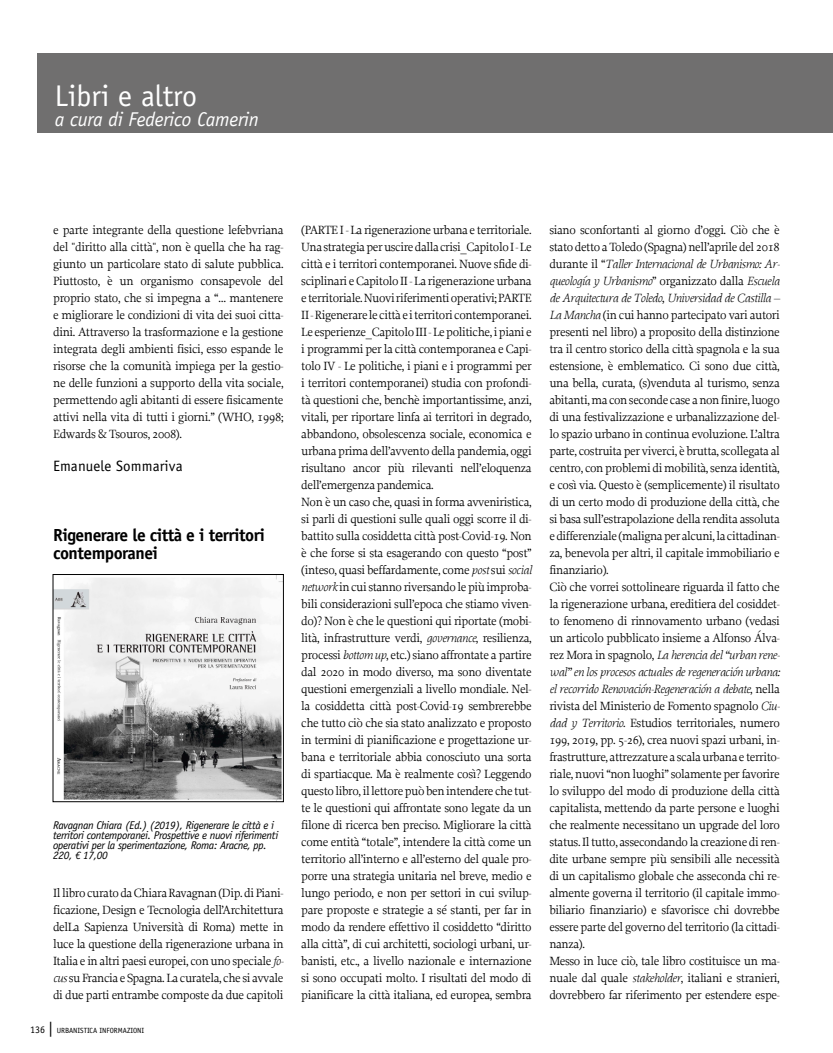
<style>
.page{position:relative;width:833px;height:1053px;background:#fff}
.page>*{position:absolute;margin:0;border:0;box-sizing:border-box;transform-origin:0 0}
.t1{font:30px "Officina Sans Std";color:#fff}
.t2{font:italic 20px "Officina Sans Std";letter-spacing:-.01em;color:#fff}
.t3{font:700 17.5px/17.5px "Officina Sans Std";letter-spacing:-.03em;color:#000}
.t4{font:15px "Officina Sans Std";letter-spacing:.01em;color:#000}
.t5{font:12.5px/17px "Proforma";letter-spacing:-.03em;color:#000}
.t6{font:italic 11.25px/10px "Officina Sans Std";letter-spacing:-.03em;color:#000}
.t7{font:7.5px "Officina Sans Std";color:#000}
.s1{font-weight:300;font-style:italic}
.s2{font-size:10px}
.s3{font-size:15px}
</style>
<div class="page">
<div style="left:37px;top:53px;width:796px;height:80px;background:#706f6f"></div>
<img style="left:55px;top:576px;width:226px;height:223px">
<h1 class="t1" style="left:55px;top:78px;width:144px">Libri e altro</h1>
<h2 class="t2" style="left:55px;top:108px;width:205px">a cura di Federico Camerin</h2>
<p class="t5" style="left:53px;top:221px;width:232px;text-align:justify">e parte integrante della questione lefebvriana del "diritto alla città", non è quella che ha rag&shy;giunto un particolare stato di salute pubblica.<br>Piuttosto, è un organismo consapevole del proprio stato, che si impegna a “… mantenere e migliorare le condizioni di vita dei suoi citta&shy;dini. Attraverso la trasformazione e la gestione integrata degli ambienti fisici, esso espande le risorse che la comunità impiega per la gestio&shy;ne delle funzioni a supporto della vita sociale, permettendo agli abitanti di essere fisicamente attivi nella vita di tutti i giorni.” (WHO, 1998; Edwards &amp; Tsouros, 2008).</p>
<p class="t4" style="left:53px;top:457px;width:131px">Emanuele Sommariva</p>
<h3 class="t3" style="left:53px;top:526px;width:213px">Rigenerare le città e i territori contemporanei</h3>
<p class="t6" style="left:53px;top:820px;width:226px">Ravagnan Chiara (Ed.) (2019), Rigenerare le città e i territori contemporanei. Prospettive e nuovi riferimenti operativi per la sperimentazione, Roma: Aracne, pp.<br>220, € 17,00</p>
<p class="t5" style="left:53px;top:884px;width:232px;text-align:justify">Il libro curato da Chiara Ravagnan (Dip. di Piani&shy;ficazione, Design e Tecnologia dell’Architettura delLa Sapienza Università di Roma) mette in luce la questione della rigenerazione urbana in Italia e in altri paesi europei, con uno speciale <span class="s1">fo&shy;cus</span> su Francia e Spagna. La curatela, che si avvale di due parti entrambe composte da due capitoli</p>
<p class="t7" style="left:30px;top:1026px;width:115px"><span class="s2">136</span> <span class="s3">|</span> URBANISTICA INFORMAZIONI</p>
<p class="t5" style="left:301px;top:221px;width:232px">(PARTE I - La rigenerazione urbana e territoriale.<br>Una strategia per uscire dalla crisi_Capitolo I - Le città e i territori contemporanei. Nuove sfide di&shy;sciplinari e Capitolo II - La rigenerazione urbana e territoriale. Nuovi riferimenti operativi; PARTE II - Rigenerare le città e i territori contemporanei.<br>Le esperienze_Capitolo III - Le politiche, i piani e i programmi per la città contemporanea e Capi&shy;tolo IV - Le politiche, i piani e i programmi per i territori contemporanei) studia con profondi&shy;tà questioni che, benchè importantissime, anzi, vitali, per riportare linfa ai territori in degrado, abbandono, obsolescenza sociale, economica e urbana prima dell’avvento della pandemia, oggi risultano ancor più rilevanti nell’eloquenza dell’emergenza pandemica.<br>Non è un caso che, quasi in forma avveniristica, si parli di questioni sulle quali oggi scorre il di&shy;battito sulla cosiddetta città post-Covid-19. Non è che forse si sta esagerando con questo “post” (inteso, quasi beffardamente, come <span class="s1">post</span> sui <span class="s1">social network</span> in cui stanno riversando le più improba&shy;bili considerazioni sull’epoca che stiamo viven&shy;do)? Non è che le questioni qui riportate (mobi&shy;lità, infrastrutture verdi, <span class="s1">governance</span>, resilienza, processi <span class="s1">bottom up</span>, etc.) siano affrontate a partire dal 2020 in modo diverso, ma sono diventate questioni emergenziali a livello mondiale. Nel&shy;la cosiddetta città post-Covid-19 sembrerebbe che tutto ciò che sia stato analizzato e proposto in termini di pianificazione e progettazione ur&shy;bana e territoriale abbia conosciuto una sorta di spartiacque. Ma è realmente così? Leggendo questo libro, il lettore può ben intendere che tut&shy;te le questioni qui affrontate sono legate da un filone di ricerca ben preciso. Migliorare la città come entità “totale”, intendere la città come un territorio all’interno e all’esterno del quale pro&shy;porre una strategia unitaria nel breve, medio e lungo periodo, e non per settori in cui svilup&shy;pare proposte e strategie a sé stanti, per far in modo da rendere effettivo il cosiddetto “diritto alla città”, di cui architetti, sociologi urbani, ur&shy;banisti, etc., a livello nazionale e internazione si sono occupati molto. I risultati del modo di pianificare la città italiana, ed europea, sembra</p>
<p class="t5" style="left:549px;top:221px;width:232px">siano sconfortanti al giorno d’oggi. Ciò che è stato detto a Toledo (Spagna) nell’aprile del 2018 durante il “<span class="s1">Taller Internacional de Urbanismo: Ar&shy;queología y Urbanismo</span>” organizzato dalla <span class="s1">Escuela de Arquitectura de Toledo, Universidad de Castilla – La Mancha</span> (in cui hanno partecipato vari autori presenti nel libro) a proposito della distinzione tra il centro storico della città spagnola e la sua estensione, è emblematico. Ci sono due città, una bella, curata, (s)venduta al turismo, senza abitanti, ma con seconde case a non finire, luogo di una festivalizzazione e urbanalizzazione del&shy;lo spazio urbano in continua evoluzione. L’altra parte, costruita per viverci, è brutta, scollegata al centro, con problemi di mobilità, senza identità, e così via. Questo è (semplicemente) il risultato di un certo modo di produzione della città, che si basa sull’estrapolazione della rendita assoluta e differenziale (maligna per alcuni, la cittadinan&shy;za, benevola per altri, il capitale immobiliario e finanziario).<br>Ciò che vorrei sottolineare riguarda il fatto che la rigenerazione urbana, ereditiera del cosiddet&shy;to fenomeno di rinnovamento urbano (vedasi un articolo pubblicato insieme a Alfonso Álva&shy;rez Mora in spagnolo, <span class="s1">La herencia del “urban rene&shy;wal” en los procesos actuales de regeneración urbana: el recorrido Renovación-Regeneración a debate</span>, nella rivista del Ministerio de Fomento spagnolo <span class="s1">Ciu&shy;dad y Territorio</span>. Estudios territoriales, numero 199, 2019, pp. 5-26), crea nuovi spazi urbani, in&shy;frastrutture, attrezzature a scala urbana e territo&shy;riale, nuovi “non luoghi” solamente per favorire lo sviluppo del modo di produzione della città capitalista, mettendo da parte persone e luoghi che realmente necessitano un upgrade del loro status. Il tutto, assecondando la creazione di ren&shy;dite urbane sempre più sensibili alle necessità di un capitalismo globale che asseconda chi re&shy;almente governa il territorio (il capitale immo&shy;biliario finanziario) e sfavorisce chi dovrebbe essere parte del governo del territorio (la cittadi&shy;nanza).<br>Messo in luce ciò, tale libro costituisce un ma&shy;nuale dal quale <span class="s1">stakeholder</span>, italiani e stranieri, dovrebbero far riferimento per estendere espe-</p>
</div>
